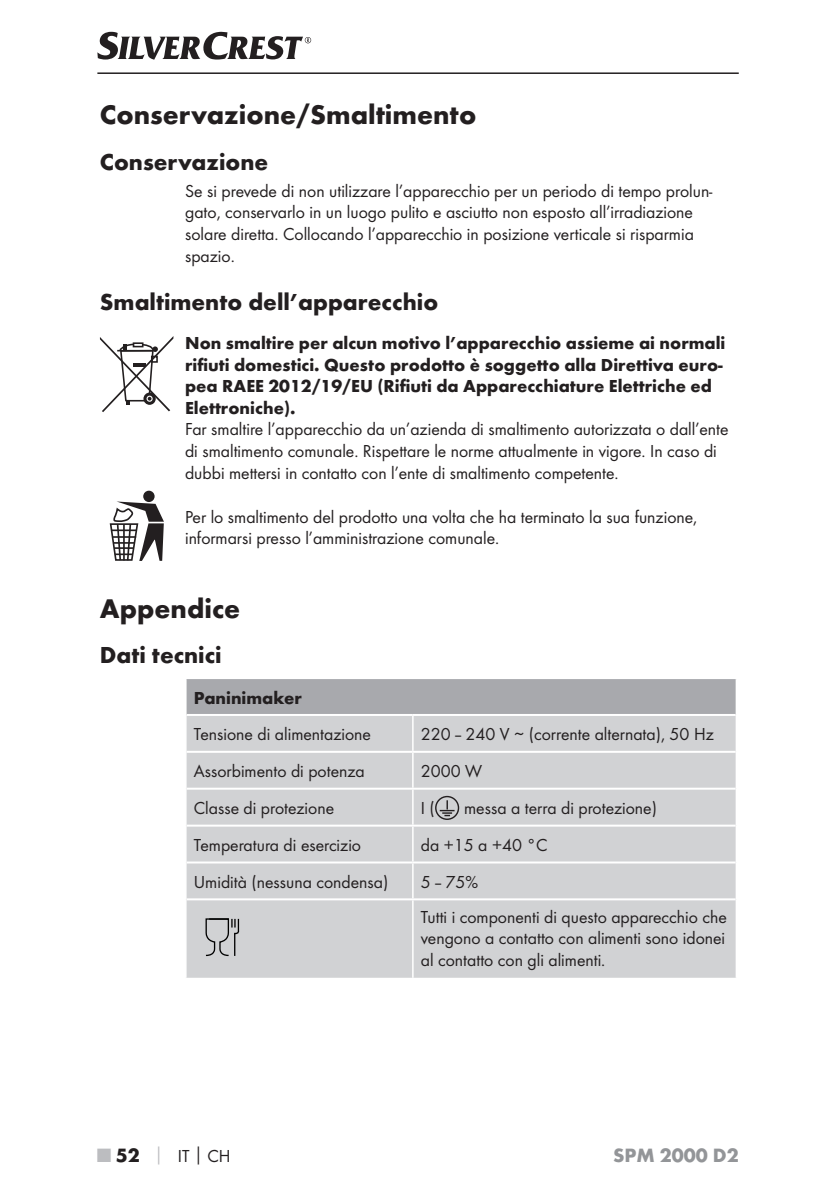
<style>
.page{position:relative;width:839px;height:1190px;background:#fff}
.page>*{position:absolute;margin:0;border:0;box-sizing:border-box;transform-origin:0 0}
.t1{font:700 28px "Futura";color:#231f20}
.t2{font:700 24px "Futura";color:#231f20}
.t3{font:700 20px "Futura";color:#939598}
.t4{font:18px/21.6px "Futura Boo";color:#231f20}
.t5{font:700 18px/21.6px "Futura";color:#231f20}
.s1{font-family:"Futura";font-weight:700;font-size:20px;color:#bcbdc0}
.s2{font-family:"Futura";font-weight:700;font-size:20px}
.s3{font-family:"Futura";font-weight:700;color:#bcbdc0}
</style>
<div class="page">
<hr style="left:97px;top:72px;width:641px;height:2px;background:#231f20">
<svg style="left:97px;top:32px;width:214px;height:28px"></svg>
<svg style="left:100px;top:336px;width:73px;height:76px"></svg>
<div style="left:143px;top:490px;width:11px;height:12px;background:#231f20;border-radius:50%"></div>
<svg style="left:110px;top:501px;width:54px;height:60px"></svg>
<div style="left:186px;top:678px;width:550px;height:37px;background:#a8a9ad"></div>
<div style="left:186px;top:716px;width:549px;height:261px;background:#d1d2d4"></div>
<hr style="left:735px;top:679px;width:1px;height:36px;background:#fff">
<hr style="left:412px;top:716px;width:1px;height:35px;background:#fff">
<hr style="left:412px;top:789px;width:1px;height:35px;background:#fff">
<hr style="left:412px;top:900px;width:1px;height:77px;background:#fff">
<hr style="left:412px;top:714px;width:323px;height:2px;background:#fff">
<hr style="left:412px;top:751px;width:323px;height:2px;background:#fff">
<hr style="left:186px;top:787px;width:549px;height:2px;background:#fff">
<hr style="left:186px;top:824px;width:549px;height:2px;background:#fff">
<hr style="left:186px;top:898px;width:549px;height:2px;background:#fff">
<hr style="left:185px;top:677px;width:551px;height:2px;background:#fff">
<hr style="left:186px;top:714px;width:226px;height:2px;background:#fff">
<hr style="left:186px;top:751px;width:226px;height:2px;background:#fff">
<hr style="left:412px;top:753px;width:1px;height:34px;background:#fff">
<hr style="left:412px;top:826px;width:1px;height:35px;background:#fff">
<hr style="left:186px;top:861px;width:226px;height:2px;background:#fff">
<hr style="left:412px;top:863px;width:1px;height:35px;background:#fff">
<hr style="left:412px;top:861px;width:323px;height:2px;background:#fff">
<div style="left:435px;top:796px;width:24px;height:24px;border:1px solid #231f20;border-radius:50%"></div>
<svg style="left:439px;top:800px;width:15px;height:16px"></svg>
<svg style="left:204px;top:917px;width:35px;height:40px"></svg>
<h1 class="t1" style="left:100px;top:103px;width:378px">Conservazione/Smaltimento</h1>
<h2 class="t2" style="left:100px;top:152px;width:170px">Conservazione</h2>
<p class="t4" style="left:185px;top:181px;width:528px">Se si prevede di non utilizzare l’apparecchio per un periodo di tempo prolun&shy;gato, conservarlo in un luogo pulito e asciutto non esposto all’irradiazione solare diretta. Collocando l’apparecchio in posizione verticale si risparmia spazio.</p>
<h2 class="t2" style="left:100px;top:293px;width:339px">Smaltimento dell’apparecchio</h2>
<p class="t5" style="left:185px;top:334px;width:541px">Non smaltire per alcun motivo l’apparecchio assieme ai normali rifiuti domestici. Questo prodotto è soggetto alla Direttiva euro&shy;pea RAEE 2012/19/EU (Rifiuti da Apparecchiature Elettriche ed Elettroniche).</p>
<p class="t4" style="left:185px;top:419px;width:544px">Far smaltire l’apparecchio da un’azienda di smaltimento autorizzata o dall’ente di smaltimento comunale. Rispettare le norme attualmente in vigore. In caso di dubbi mettersi in contatto con l’ente di smaltimento competente.</p>
<p class="t4" style="left:185px;top:507px;width:513px">Per lo smaltimento del prodotto una volta che ha terminato la sua funzione, informarsi presso l’amministrazione comunale.</p>
<h1 class="t1" style="left:100px;top:597px;width:142px">Appendice</h1>
<h2 class="t2" style="left:100px;top:646px;width:123px">Dati tecnici</h2>
<p class="t5" style="left:194px;top:688px;width:109px">Paninimaker</p>
<p class="t4" style="left:194px;top:724px;width:178px">Tensione di alimentazione</p>
<p class="t4" style="left:420px;top:724px;width:294px">220 – 240 V ∼ (corrente alternata), 50 Hz</p>
<p class="t4" style="left:194px;top:761px;width:172px">Assorbimento di potenza</p>
<p class="t4" style="left:420px;top:761px;width:63px">2000 W</p>
<p class="t4" style="left:194px;top:798px;width:142px">Classe di protezione</p>
<p class="t4" style="left:420px;top:798px;width:16px">I (</p>
<p class="t4" style="left:464px;top:798px;width:194px">messa a terra di protezione)</p>
<p class="t4" style="left:194px;top:835px;width:169px">Temperatura di esercizio</p>
<p class="t4" style="left:420px;top:835px;width:128px">da +15 a +40 °C</p>
<p class="t4" style="left:194px;top:871px;width:196px">Umidità (nessuna condensa)</p>
<p class="t4" style="left:420px;top:865px;width:307px;line-height:34.8px">5 – 75%<br>Tutti i componenti di questo apparecchio che</p>
<p class="t4" style="left:420px;top:928px;width:306px">vengono a contatto con alimenti sono idonei al contatto con gli alimenti.</p>
<p class="t4" style="left:97px;top:1146px;width:135px"><span class="s1">■</span> <span class="s2">52</span> <span class="s3">│</span> IT│CH</p>
<p class="t3" style="left:612px;top:1147px;width:127px">SPM 2000 D2</p>
</div>
